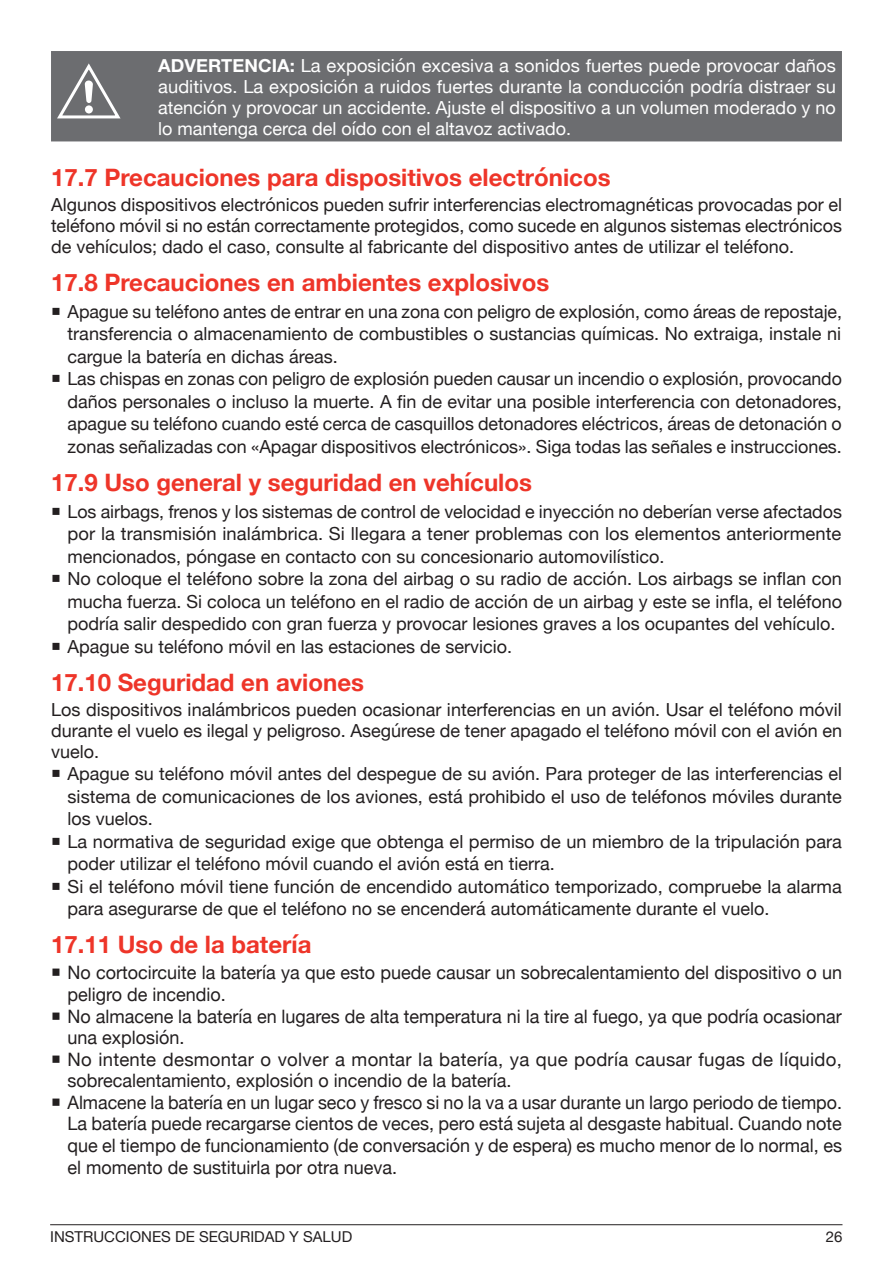
<style>
.page{position:relative;width:893px;height:1263px;background:#fff}
.page>*{position:absolute;margin:0;border:0;box-sizing:border-box;transform-origin:0 0}
.t1{font:700 24px "Helvetica Neue";color:#ee3529}
.t2{font:18.45px/21.6px "Helvetica Neue";color:#231f20}
.t3{font:18.45px/21.6px "Helvetica Neue";color:#231f20;text-align:justify;scale:.96 1}
.bullet{font:18px/22.5px "Helvetica Neue";color:#231f20;text-align:justify}
.bullet-2{font:18px/21px "Helvetica Neue";color:#fff;text-align:justify}
.t4{font:15px "Helvetica Neue";color:#231f20}
.s1{font-family:"Helvetica Neue LT Pro";font-weight:700}
</style>
<div class="page">
<hr style="left:50px;top:1224px;width:792px;height:1px;background:#231f20">
<div style="left:51px;top:51px;width:791px;height:90px;background:#6c6d70"></div>
<svg style="left:56px;top:60px;width:67px;height:61px;background:#858689"></svg>
<p class="bullet-2" style="left:158px;top:57px;width:679px"><span class="s1">ADVERTENCIA:</span> La exposición excesiva a sonidos fuertes puede provocar daños auditivos. La exposición a ruidos fuertes durante la conducción podría distraer su atención y provocar un accidente. Ajuste el dispositivo a un volumen moderado y no lo mantenga cerca del oído con el altavoz activado.</p>
<p class="t1" style="left:51px;top:158px;width:561px">17.7 Precauciones para dispositivos electrónicos</p>
<p class="bullet" style="left:51px;top:195px;width:792px;line-height:21px">Algunos dispositivos electrónicos pueden sufrir interferencias electromagnéticas provocadas por el teléfono móvil si no están correctamente protegidos, como sucede en algunos sistemas electrónicos de vehículos; dado el caso, consulte al fabricante del dispositivo antes de utilizar el teléfono.</p>
<p class="t1" style="left:51px;top:264px;width:500px">17.8 Precauciones en ambientes explosivos</p>
<p class="bullet" style="left:68px;top:301px;width:776px">Apague su teléfono antes de entrar en una zona con peligro de explosión, como áreas de repostaje, transferencia o almacenamiento de combustibles o sustancias químicas. No extraiga, instale ni cargue la batería en dichas áreas.</p>
<p class="bullet" style="left:68px;top:369px;width:776px">Las chispas en zonas con peligro de explosión pueden causar un incendio o explosión, provocando daños personales o incluso la muerte. A fin de evitar una posible interferencia con detonadores, apague su teléfono cuando esté cerca de casquillos detonadores eléctricos, áreas de detonación o zonas señalizadas con «Apagar dispositivos electrónicos». Siga todas las señales e instrucciones.</p>
<p class="t1" style="left:51px;top:463px;width:482px">17.9 Uso general y seguridad en vehículos</p>
<p class="bullet" style="left:68px;top:501px;width:776px">Los airbags, frenos y los sistemas de control de velocidad e inyección no deberían verse afectados por la transmisión inalámbrica. Si llegara a tener problemas con los elementos anteriormente mencionados, póngase en contacto con su concesionario automovilístico.</p>
<p class="bullet" style="left:68px;top:568px;width:776px">No coloque el teléfono sobre la zona del airbag o su radio de acción. Los airbags se inflan con mucha fuerza. Si coloca un teléfono en el radio de acción de un airbag y este se infla, el teléfono podría salir despedido con gran fuerza y provocar lesiones graves a los ocupantes del vehículo.</p>
<p class="bullet" style="left:68px;top:636px;width:446px">Apague su teléfono móvil en las estaciones de servicio.</p>
<p class="t1" style="left:51px;top:663px;width:314px">17.10 Seguridad en aviones</p>
<p class="bullet" style="left:51px;top:700px;width:792px;line-height:21px">Los dispositivos inalámbricos pueden ocasionar interferencias en un avión. Usar el teléfono móvil durante el vuelo es ilegal y peligroso. Asegúrese de tener apagado el teléfono móvil con el avión en vuelo.</p>
<p class="bullet" style="left:68px;top:764px;width:776px">Apague su teléfono móvil antes del despegue de su avión. Para proteger de las interferencias el sistema de comunicaciones de los aviones, está prohibido el uso de teléfonos móviles durante los vuelos.</p>
<p class="bullet" style="left:68px;top:831px;width:776px">La normativa de seguridad exige que obtenga el permiso de un miembro de la tripulación para poder utilizar el teléfono móvil cuando el avión está en tierra.</p>
<p class="bullet" style="left:68px;top:876px;width:776px">Si el teléfono móvil tiene función de encendido automático temporizado, compruebe la alarma para asegurarse de que el teléfono no se encenderá automáticamente durante el vuelo.</p>
<p class="t1" style="left:51px;top:926px;width:262px">17.11 Uso de la batería</p>
<p class="t2" style="left:68px;top:963px;width:776px">No cortocircuite la batería ya que esto puede causar un sobrecalentamiento del dispositivo o un peligro de incendio.</p>
<p class="t2" style="left:68px;top:1006px;width:776px">No almacene la batería en lugares de alta temperatura ni la tire al fuego, ya que podría ocasionar una explosión.</p>
<p class="t2" style="left:68px;top:1049px;width:776px">No intente desmontar o volver a montar la batería, ya que podría causar fugas de líquido, sobrecalentamiento, explosión o incendio de la batería.</p>
<p class="t3" style="left:68px;top:1092px;width:808px">Almacene la batería en un lugar seco y fresco si no la va a usar durante un largo periodo de tiempo.<br>La batería puede recargarse cientos de veces, pero está sujeta al desgaste habitual. Cuando note que el tiempo de funcionamiento (de conversación y de espera) es mucho menor de lo normal, es el momento de sustituirla por otra nueva.</p>
<p class="t4" style="left:50px;top:1226px;width:304px">INSTRUCCIONES DE SEGURIDAD Y SALUD</p>
<p class="t4" style="left:826px;top:1226px;width:18px">26</p>
</div>
